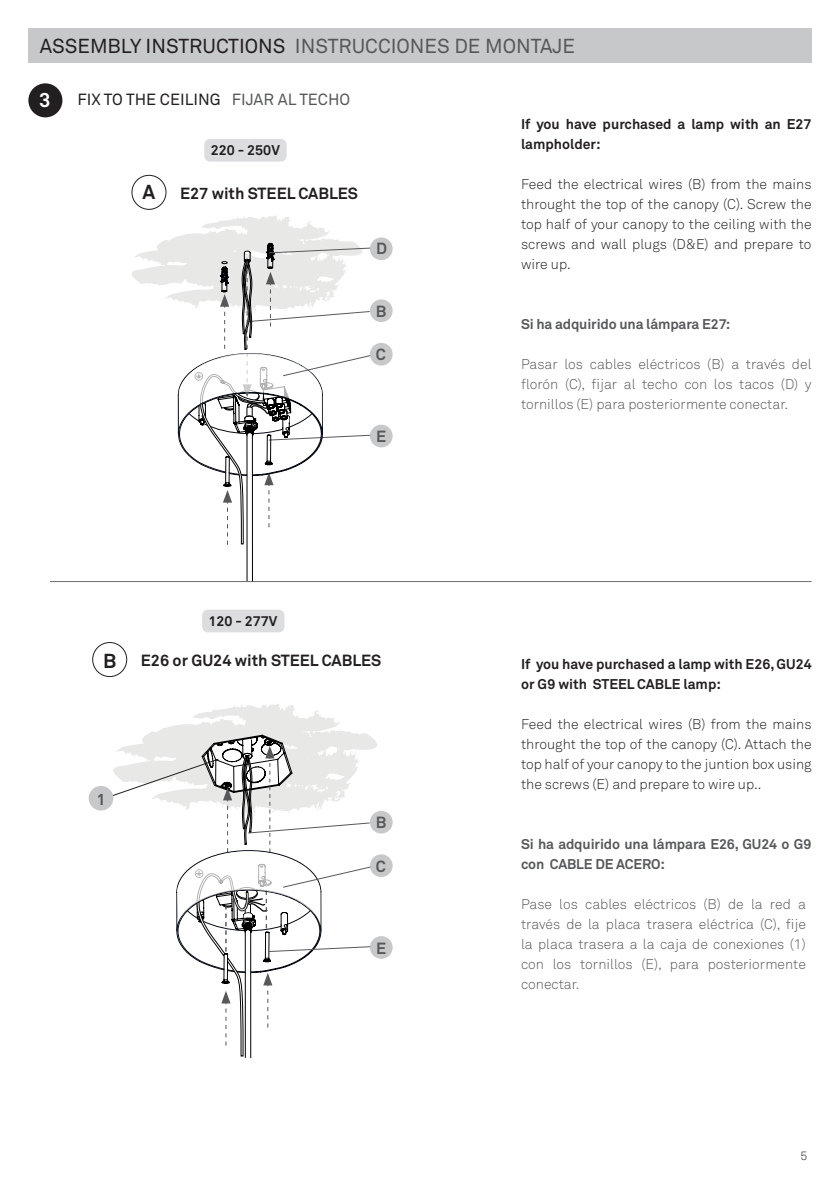
<style>
.page{position:relative;width:840px;height:1191px;background:#fff}
.page>*{position:absolute;margin:0;border:0;box-sizing:border-box;transform-origin:0 0}
.t1{font:20px "Akkurat";color:#57585a}
.t2{font:700 20px "Akkurat";color:#231f20}
.t3{font:700 20px "Akkurat";color:#fff}
.t4{font:700 16px "Akkurat";color:#231f20}
.t5{font:16px "Akkurat";color:#231f20}
.t6{font:700 16px "Akkurat";color:#57585a}
.t7{font:300 14px/20px "Akkurat";color:#231f20;text-align:justify}
.t8{font:300 14px/20px "Akkurat";color:#57585a;text-align:justify}
.t9{font:700 14px/20px "Akkurat";color:#231f20}
.t10{font:700 14px/20px "Akkurat";letter-spacing:-.01em;color:#57585a}
.t11{font:300 12px "Akkurat Pro";color:#231f20}
.s1{color:#231f20}
.s2{color:#57585a}
</style>
<div class="page">
<div style="left:28px;top:28px;width:783px;height:34px;background:#c7c8ca"></div>
<hr style="left:250px;top:932px;width:1px;height:125px;background:#000001">
<hr style="left:245px;top:932px;width:1px;height:125px;background:#000001">
<div style="left:28px;top:83px;width:34px;height:34px;background:#231f20;border-radius:50%"></div>
<div style="left:370px;top:299px;width:22px;height:23px;background:#c7c8ca;border-radius:50%"></div>
<div style="left:370px;top:343px;width:22px;height:22px;background:#c7c8ca;border-radius:50%"></div>
<div style="left:370px;top:425px;width:22px;height:22px;background:#c7c8ca;border-radius:50%"></div>
<div style="left:370px;top:237px;width:22px;height:23px;background:#c7c8ca;border-radius:50%"></div>
<div style="left:132px;top:175px;width:34px;height:35px;border:1px solid #231f20;border-radius:50%"></div>
<div style="left:204px;top:139px;width:82px;height:23px;background:#dcdddf;border-radius:6px"></div>
<div style="left:92px;top:642px;width:35px;height:35px;border:1px solid #231f20;border-radius:50%"></div>
<div style="left:202px;top:609px;width:82px;height:23px;background:#dcdddf;border-radius:6px"></div>
<hr style="left:50px;top:581px;width:761px;height:1px;background:#6c6d70">
<div style="left:89px;top:786px;width:24px;height:24px;background:#c7c8ca;border-radius:50%"></div>
<hr style="left:252px;top:435px;width:1px;height:146px;background:#000001">
<hr style="left:246px;top:435px;width:1px;height:146px;background:#000001">
<svg style="left:132px;top:215px;width:244px;height:330px"></svg>
<svg style="left:96px;top:704px;width:297px;height:352px"></svg>
<h1 class="t1" style="left:40px;top:33px;width:536px"><span class="s1">ASSEMBLY INSTRUCTIONS</span> INSTRUCCIONES DE MONTAJE</h1>
<p class="t3" style="left:39px;top:88px;width:13px">3</p>
<p class="t5" style="left:77px;top:89px;width:274px">FIX TO THE CEILING <span class="s2">FIJAR AL TECHO</span></p>
<p class="t9" style="left:211px;top:140px;width:71px">220 - 250V</p>
<p class="t2" style="left:142px;top:180px;width:14px">A</p>
<p class="t4" style="left:180px;top:183px;width:179px">E27 with STEEL CABLES</p>
<p class="t6" style="left:376px;top:238px;width:12px">D</p>
<p class="t6" style="left:375px;top:301px;width:12px">B</p>
<p class="t6" style="left:375px;top:344px;width:12px">C</p>
<p class="t6" style="left:376px;top:427px;width:12px">E</p>
<p class="t9" style="left:208px;top:611px;width:70px">120 - 277V</p>
<p class="t2" style="left:103px;top:648px;width:15px">B</p>
<p class="t4" style="left:141px;top:650px;width:242px">E26 or GU24 with STEEL CABLES</p>
<p class="t6" style="left:96px;top:789px;width:11px">1</p>
<p class="t6" style="left:375px;top:812px;width:12px">B</p>
<p class="t6" style="left:375px;top:856px;width:12px">C</p>
<p class="t6" style="left:376px;top:938px;width:12px">E</p>
<p class="t9" style="left:520px;top:113px;width:292px">If you have purchased a lamp with an E27 lampholder:</p>
<p class="t7" style="left:520px;top:173px;width:292px">Feed the electrical wires (B) from the mains throught the top of the canopy (C). Screw the top half of your canopy to the ceiling with the screws and wall plugs (D&amp;E) and prepare to wire up.</p>
<p class="t10" style="left:520px;top:313px;width:211px">Si ha adquirido una lámpara E27:</p>
<p class="t8" style="left:520px;top:353px;width:292px">Pasar los cables eléctricos (B) a través del florón (C), fijar al techo con los tacos (D) y tornillos (E) para posteriormente conectar.</p>
<p class="t9" style="left:520px;top:653px;width:292px">If you have purchased a lamp with E26, GU24 or G9 with STEEL CABLE lamp:</p>
<p class="t7" style="left:520px;top:713px;width:292px">Feed the electrical wires (B) from the mains throught the top of the canopy (C). Attach the top half of your canopy to the juntion box using the screws (E) and prepare to wire up..</p>
<p class="t10" style="left:520px;top:833px;width:292px">Si ha adquirido una lámpara E26, GU24 o G9 con CABLE DE ACERO:</p>
<p class="t8" style="left:520px;top:893px;width:286px">Pase los cables eléctricos (B) de la red a través de la placa trasera eléctrica (C), fije la placa trasera a la caja de conexiones (1) con los tornillos (E), para posteriormente conectar.</p>
<p class="t11" style="left:800px;top:1148px;width:8px">5</p>
</div>
